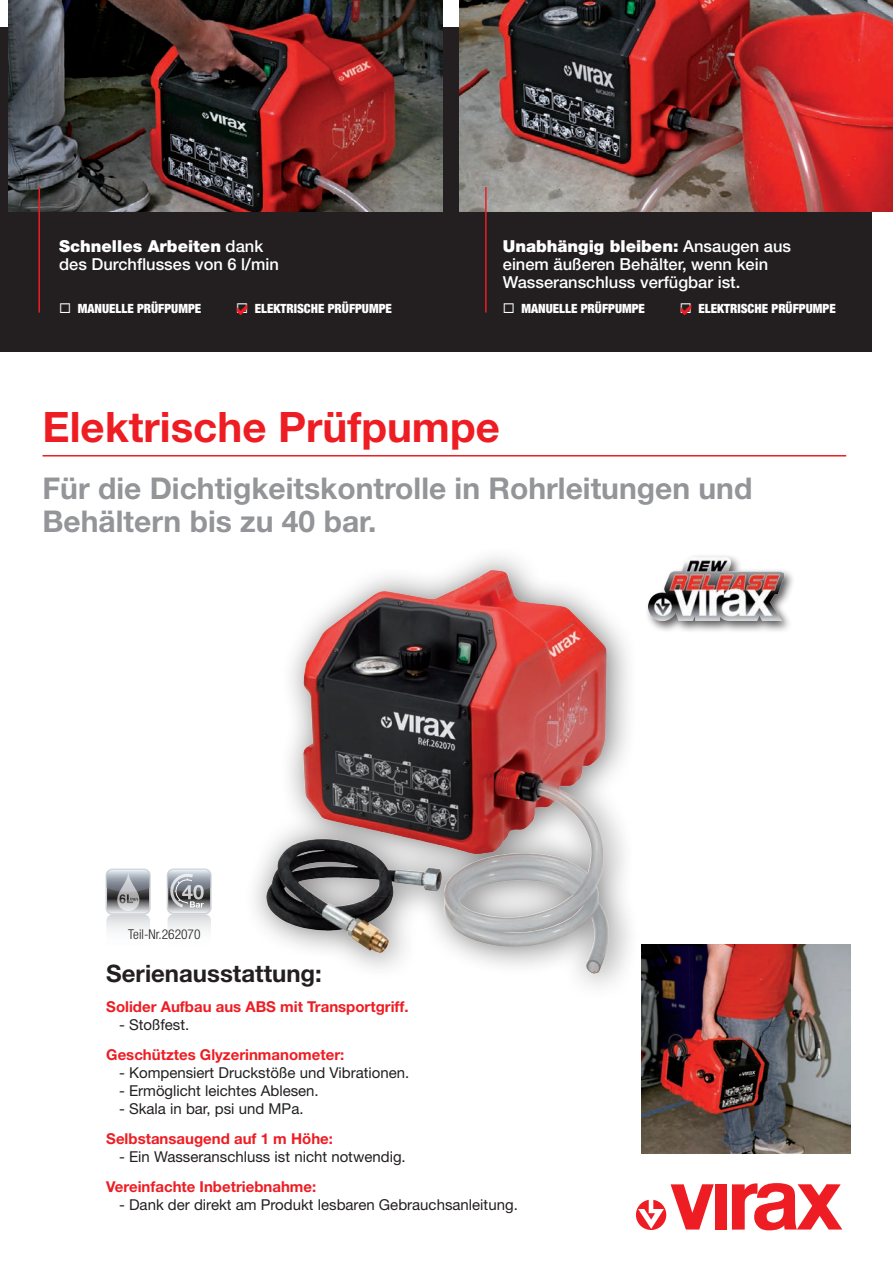
<style>
.page{position:relative;width:893px;height:1263px;background:#fff}
.page>*{position:absolute;margin:0;border:0;box-sizing:border-box;transform-origin:0 0}
.t1{font:700 42px "Helvetica Neue LT Std";color:#ee1d23}
.t2{font:700 30px/33px "Helvetica Neue LT Std";color:#939598}
.t3{font:700 24px "Helvetica Neue LT Std";color:#231f20}
.t4{font:500 16.5px/18px "Helvetica Neue LT Std";color:#fff}
.t5{font:15px "Helvetica Neue LT Std";color:#231f20}
.t6{font:700 15px "Helvetica Neue LT Std";color:#ee1d23}
.t7{font:300 condensed 13.5px "Helvetica Neue LT Std";color:#231f20}
.t8{font:900 condensed 12.75px "Helvetica Neue LT Std";color:#fff}
.s1{font-weight:900}
</style>
<div class="page">
<div style="left:243px;top:545px;width:397px;height:457px;background:#231f20;opacity:.6"></div>
<img style="left:303px;top:572px;width:288px;height:301px">
<div style="left:0;top:28px;width:872px;height:324px;background:#231f20"></div>
<img style="left:8px;top:0;width:434px;height:212px">
<img style="left:459px;top:0;width:434px;height:212px">
<hr style="left:38px;top:187px;width:2px;height:126px;background:#ee1d23">
<hr style="left:485px;top:187px;width:2px;height:126px;background:#ee1d23">
<div style="left:645px;top:554px;width:151px;height:79px;background:#231f20;opacity:.75"></div>
<img style="left:648px;top:557px;width:136px;height:64px">
<div style="left:715px;top:1184px;width:12px;height:45px;background:#ee1d23"></div>
<svg style="left:732px;top:1183px;width:110px;height:47px"></svg>
<svg style="left:636px;top:1184px;width:78px;height:46px"></svg>
<div style="left:167px;top:868px;width:45px;height:46px;border:2px solid #cfd2d5;border-radius:6px"></div>
<svg style="left:167px;top:869px;width:44px;height:61px"></svg>
<div style="left:106px;top:868px;width:45px;height:47px;border:2px solid #cfd2d5;border-radius:6px"></div>
<svg style="left:106px;top:869px;width:44px;height:62px"></svg>
<img style="left:642px;top:944px;width:209px;height:209px">
<hr style="left:43px;top:455px;width:803px;height:1px;background:#ee1d23">
<p class="t4" style="left:59px;top:237px;width:221px"><span class="s1">Schnelles Arbeiten</span> dank des Durchflusses von 6 l/min</p>
<p class="t8" style="left:59px;top:301px;width:144px">◻ MANUELLE PRÜFPUMPE</p>
<p class="t8" style="left:236px;top:301px;width:157px">◻ ELEKTRISCHE PRÜFPUMPE</p>
<p class="t4" style="left:503px;top:237px;width:290px"><span class="s1">Unabhängig bleiben:</span> Ansaugen aus einem äußeren Behälter, wenn kein<br>Wasseranschluss verfügbar ist.</p>
<p class="t8" style="left:503px;top:301px;width:144px">◻ MANUELLE PRÜFPUMPE</p>
<p class="t8" style="left:680px;top:301px;width:157px">◻ ELEKTRISCHE PRÜFPUMPE</p>
<h1 class="t1" style="left:43px;top:401px;width:459px">Elektrische Prüfpumpe</h1>
<h2 class="t2" style="left:43px;top:472px;width:711px">Für die Dichtigkeitskontrolle in Rohrleitungen und<br>Behältern bis zu 40 bar.</h2>
<p class="t7" style="left:128px;top:926px;width:74px">Teil-Nr.262070</p>
<h3 class="t3" style="left:106px;top:959px;width:217px">Serienausstattung:</h3>
<p class="t6" style="left:106px;top:998px;width:304px">Solider Aufbau aus ABS mit Transportgriff.</p>
<p class="t5" style="left:119px;top:1016px;width:72px">- Stoßfest.</p>
<p class="t6" style="left:106px;top:1046px;width:240px">Geschütztes Glyzerinmanometer:</p>
<p class="t5" style="left:119px;top:1064px;width:292px">- Kompensiert Druckstöße und Vibrationen.</p>
<p class="t5" style="left:119px;top:1082px;width:201px">- Ermöglicht leichtes Ablesen.</p>
<p class="t5" style="left:119px;top:1100px;width:186px">- Skala in bar, psi und MPa.</p>
<p class="t6" style="left:106px;top:1130px;width:228px">Selbstansaugend auf 1 m Höhe:</p>
<p class="t5" style="left:119px;top:1148px;width:288px">- Ein Wasseranschluss ist nicht notwendig.</p>
<p class="t6" style="left:106px;top:1178px;width:211px">Vereinfachte Inbetriebnahme:</p>
<p class="t5" style="left:119px;top:1196px;width:400px">- Dank der direkt am Produkt lesbaren Gebrauchsanleitung.</p>
</div>
